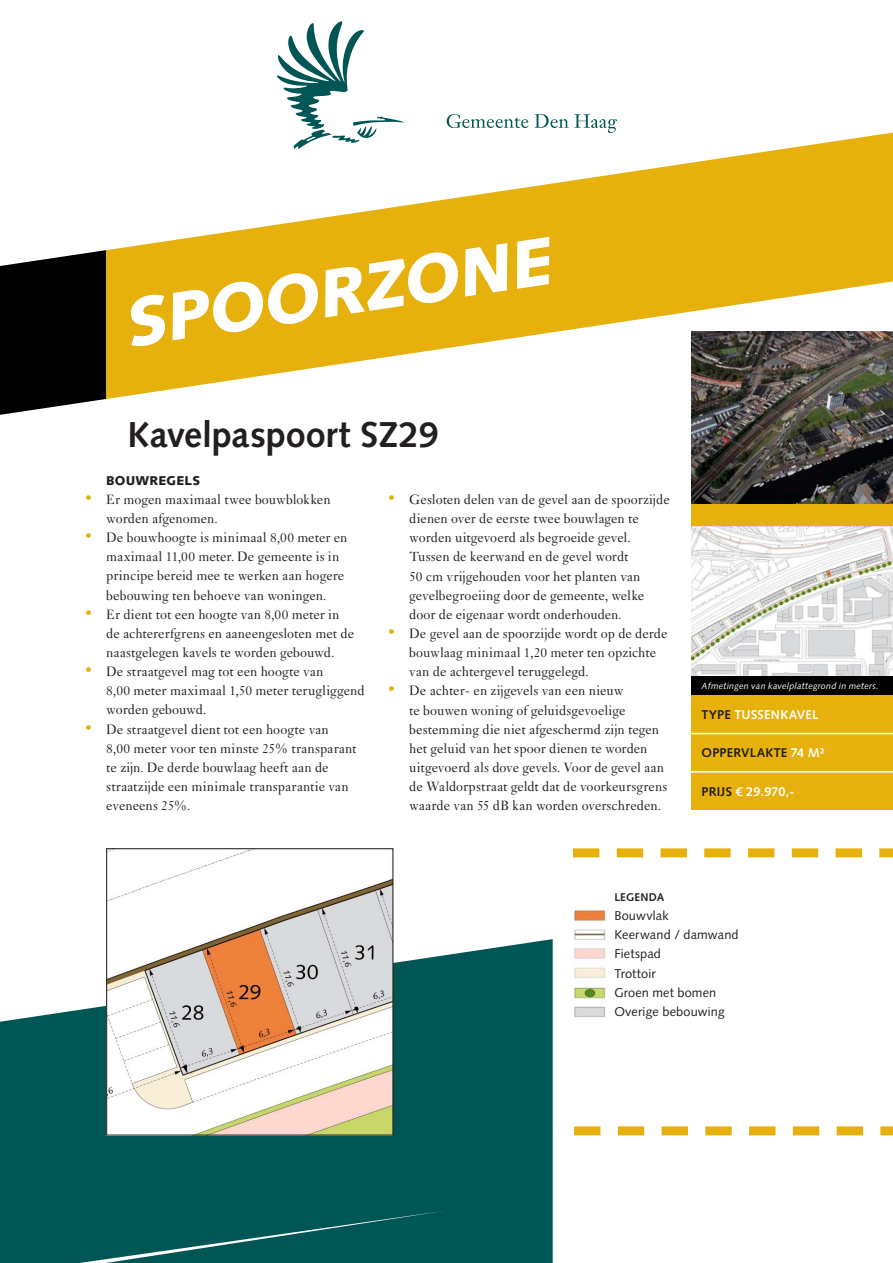
<style>
.page{position:relative;width:893px;height:1263px;background:#fff}
.page>*{position:absolute;margin:0;border:0;box-sizing:border-box;transform-origin:0 0}
.KOPTITEL_LOCATIE{font:italic 900 67.5px "Syntax LT Std";color:#fff}
.Kavelpaspoort_code{font:700 36px "Syntax LT Std";letter-spacing:-.005em;color:#231f20}
.t1{font:19.5px "Janson MT Std";color:#e6b00d}
.t2{font:14.25px/19.2px "Janson MT Std";color:#231f20}
.Legenda{font:12.75px "Syntax LT Std";letter-spacing:.01em;color:#231f20}
.Type___Opp____Prijs{font:700 12.75px "Syntax LT Std";letter-spacing:.015em;color:#fff}
.Type___Opp____Prijs-2{font:700 12.75px "Syntax LT Std";letter-spacing:.01em;color:#231f20}
.Tussenkopjes_Syntax{font:900 12.75px "Syntax LT Std";letter-spacing:.015em;color:#231f20}
.Legenda-2{font:700 11.25px "Syntax LT Std";letter-spacing:.025em;color:#231f20}
.Afmetingen_van_kavel{font:italic 9px "Syntax LT Std";letter-spacing:.02em;color:#fff}
.s1{color:#231f20}
.s2{color:#fff}
</style>
<div class="page">
<svg style="left:0;top:250px;width:106px;height:165px;background:#181819"></svg>
<svg style="left:106px;top:133px;width:787px;height:266px;fill:#e6b00d"></svg>
<svg style="left:0;top:939px;width:553px;height:324px;background:#196565"></svg>
<img style="left:691px;top:332px;width:202px;height:172px">
<div style="left:691px;top:504px;width:202px;height:172px;background:#e6b00d"></div>
<img style="left:691px;top:526px;width:202px;height:150px">
<div style="left:691px;top:676px;width:202px;height:19px;background:#000001"></div>
<div style="left:691px;top:695px;width:202px;height:115px;background:#e6b00d"></div>
<hr style="left:691px;top:733px;width:202px;height:1px;background:#fff">
<hr style="left:691px;top:771px;width:202px;height:1px;background:#fff">
<svg style="left:573px;top:848px;width:320px;height:9px"></svg>
<svg style="left:574px;top:1126px;width:319px;height:9px"></svg>
<img style="left:108px;top:850px;width:283px;height:283px">
<div style="left:106px;top:848px;width:287px;height:287px;border:1px solid #231f20"></div>
<svg style="left:276px;top:21px;width:128px;height:128px"></svg>
<svg style="left:447px;top:114px;width:81px;height:14px"></svg>
<svg style="left:535px;top:114px;width:82px;height:19px"></svg>
<div style="left:79px;top:1210px;width:368px;height:53px;background:#055"></div>
<img style="left:574px;top:909px;width:32px;height:109px">
<p class="KOPTITEL_LOCATIE" style="left:119px;top:283px;width:432px;rotate:-8deg">SPOORZONE</p>
<p class="t1" style="left:85px;top:486px;width:8px">•</p>
<p class="t1" style="left:85px;top:524px;width:8px">•</p>
<p class="t1" style="left:85px;top:601px;width:8px">•</p>
<p class="t1" style="left:85px;top:658px;width:8px">•</p>
<p class="t1" style="left:85px;top:716px;width:8px">•</p>
<p class="Kavelpaspoort_code" style="left:128px;top:413px;width:313px">Kavelpaspoort SZ29</p>
<p class="Tussenkopjes_Syntax" style="left:106px;top:473px;width:96px">BOUWREGELS</p>
<p class="t2" style="left:106px;top:490px;width:226px">Er mogen maximaal twee bouwblokken worden afgenomen.</p>
<p class="t2" style="left:106px;top:528px;width:243px">De bouwhoogte is minimaal 8,00 meter en maximaal 11,00 meter. De gemeente is in principe bereid mee te werken aan hogere bebouwing ten behoeve van woningen.</p>
<p class="t2" style="left:106px;top:604px;width:249px">Er dient tot een hoogte van 8,00 meter in de achtererfgrens en aaneengesloten met de naastgelegen kavels te worden gebouwd.</p>
<p class="t2" style="left:106px;top:662px;width:219px">De straatgevel mag tot een hoogte van</p>
<p class="t2" style="left:106px;top:681px;width:260px">8,00 meter maximaal 1,50 meter terugliggend worden gebouwd.</p>
<p class="t2" style="left:106px;top:719px;width:224px">De straatgevel dient tot een hoogte van</p>
<p class="t2" style="left:106px;top:738px;width:252px">8,00 meter voor ten minste 25% transparant te zijn. De derde bouwlaag heeft aan de straatzijde een minimale transparantie van eveneens 25%.</p>
<p class="t1" style="left:388px;top:486px;width:8px">•</p>
<p class="t1" style="left:388px;top:620px;width:8px">•</p>
<p class="t1" style="left:388px;top:677px;width:8px">•</p>
<p class="t2" style="left:409px;top:490px;width:262px">Gesloten delen van de gevel aan de spoorzijde dienen over de eerste twee bouwlagen te worden uitgevoerd als begroeide gevel.<br>Tussen de keerwand en de gevel wordt<br>50 cm vrijgehouden voor het planten van gevelbegroeiing door de gemeente, welke door de eigenaar wordt onderhouden.</p>
<p class="t2" style="left:409px;top:624px;width:260px">De gevel aan de spoorzijde wordt op de derde bouwlaag minimaal 1,20 meter ten opzichte van de achtergevel teruggelegd.</p>
<p class="t2" style="left:409px;top:681px;width:251px">De achter- en zijgevels van een nieuw<br>te bouwen woning of geluidsgevoelige bestemming die niet afgeschermd zijn tegen</p>
<p class="t2" style="left:409px;top:739px;width:256px">het geluid van het spoor dienen te worden uitgevoerd als dove gevels. Voor de gevel aan</p>
<p class="t2" style="left:409px;top:777px;width:260px">de Waldorpstraat geldt dat de voorkeursgrens</p>
<p class="t2" style="left:409px;top:796px;width:253px">waarde van 55 dB kan worden overschreden.</p>
<p class="Afmetingen_van_kavel" style="left:702px;top:681px;width:179px">Afmetingen van kavelplattegrond in meters.</p>
<p class="Type___Opp____Prijs" style="left:702px;top:707px;width:58px"><span class="s1">TYPE</span> tussen</p>
<p class="Type___Opp____Prijs" style="left:780px;top:707px;width:40px">KAVEL</p>
<p class="Type___Opp____Prijs-2" style="left:702px;top:746px;width:125px">OPPERVLAKTE <span class="s2">74 m²</span></p>
<p class="Type___Opp____Prijs" style="left:702px;top:784px;width:94px"><span class="s1">PRIJS</span> € 29.970,-</p>
<p class="Legenda-2" style="left:614px;top:891px;width:52px">LEGENDA</p>
<p class="Legenda" style="left:614px;top:908px;width:56px">Bouwvlak</p>
<p class="Legenda" style="left:614px;top:927px;width:126px">Keerwand / damwand</p>
<p class="Legenda" style="left:614px;top:946px;width:48px">Fietspad</p>
<p class="Legenda" style="left:614px;top:965px;width:43px">Trottoir</p>
<p class="Legenda" style="left:614px;top:985px;width:103px">Groen met bomen</p>
<p class="Legenda" style="left:614px;top:1004px;width:112px">Overige bebouwing</p>
</div>
